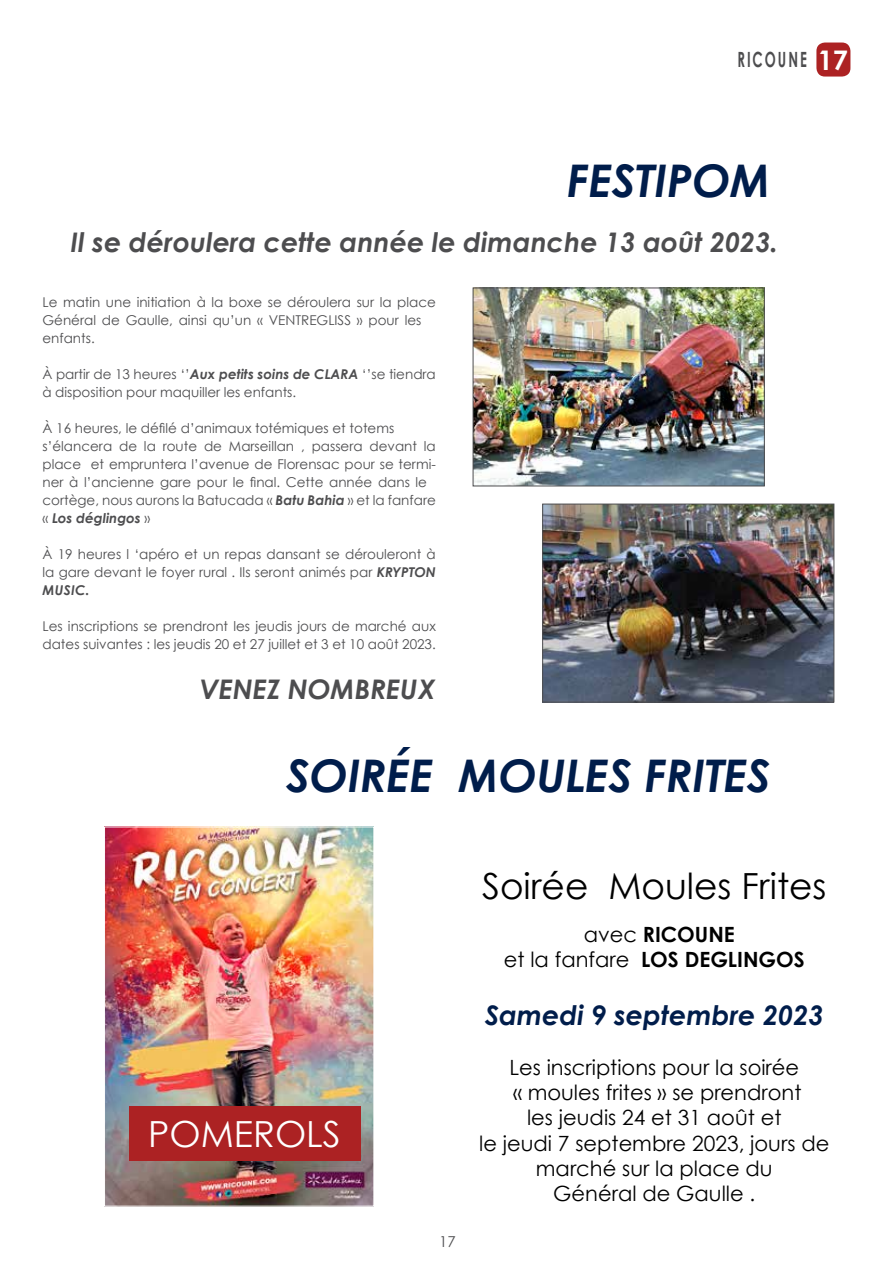
<style>
.page{position:relative;width:893px;height:1263px;background:#fff}
.page>*{position:absolute;margin:0;border:0;box-sizing:border-box;transform-origin:0 0}
.t1{font:italic 700 45px "Century Gothic";color:#001d4b}
.t2{font:36px "Century Gothic";color:#000}
.t3{font:36px "Century Gothic";color:#fff}
.t4{font:italic 700 27px "Century Gothic";color:#4d4d4f}
.t5{font:italic 700 27px "Century Gothic";color:#001d4b}
.t6{font:21px/25.2px "Century Gothic";color:#000;text-align:center}
.t7{font:700 21px/25.2px "Century Gothic";color:#000;text-align:center}
.t8{font:700 21px "Century Gothic";color:#4d4d4f;scale:.63 1}
.t9{font:15px "Century Gothic";color:#4d4d4f}
.t10{font:13.5px/18px "Century Gothic";color:#4d4d4f}
.s1{font-size:27px;color:#fff}
.s2{font-weight:700;font-style:italic}
.s3{font-weight:400}
</style>
<div class="page">
<div style="left:816px;top:43px;width:34px;height:34px;background:#ac2223;border-radius:9px"></div>
<img style="left:106px;top:829px;width:266px;height:375px">
<div style="left:104px;top:827px;width:270px;height:379px;border:1px solid #fff"></div>
<div style="left:129px;top:1106px;width:231px;height:54px;background:#ac2223"></div>
<img style="left:475px;top:290px;width:287px;height:194px">
<div style="left:473px;top:288px;width:291px;height:198px;border:1px solid #4d4d4f"></div>
<img style="left:544px;top:506px;width:288px;height:194px">
<div style="left:542px;top:504px;width:292px;height:198px;border:1px solid #4d4d4f"></div>
<h3 class="t8" style="left:737px;top:44px;width:177px">RICOUNE <span class="s1">17</span></h3>
<h1 class="t1" style="left:567px;top:147px;width:200px">festipom</h1>
<h3 class="t4" style="left:71px;top:222px;width:709px">Il se déroulera cette année le dimanche 13 août 2023.</h3>
<p class="t10" style="left:43px;top:293px;width:395px">Le matin une initiation à la boxe se déroulera sur la place<br>Général de Gaulle, ainsi qu’un « VENTREGLISS » pour les enfants.</p>
<p class="t10" style="left:43px;top:365px;width:395px">À partir de 13 heures ‘’<span class="s2">Aux petits soins de CLARA</span> ‘’se tiendra à disposition pour maquiller les enfants.</p>
<p class="t10" style="left:43px;top:419px;width:395px">À 16 heures, le défilé d’animaux totémiques et totems s’élancera de la route de Marseillan , passera devant la place et empruntera l’avenue de Florensac pour se termi&shy;ner à l’ancienne gare pour le final. Cette année dans le cortège, nous aurons la Batucada « <span class="s2">Batu Bahia</span> » et la fanfare « <span class="s2">Los déglingos</span> »</p>
<p class="t10" style="left:43px;top:545px;width:395px">À 19 heures l ‘apéro et un repas dansant se dérouleront à la gare devant le foyer rural . Ils seront animés par <span class="s2">KRYPTON<br>MUSIC.</span></p>
<p class="t10" style="left:43px;top:617px;width:395px">Les inscriptions se prendront les jeudis jours de marché aux dates suivantes : les jeudis 20 et 27 juillet et 3 et 10 août 2023.</p>
<h3 class="t4" style="left:200px;top:669px;width:219px">VENEZ NOMBREUX</h3>
<h1 class="t1" style="left:286px;top:741px;width:99px">Soirée</h1>
<h1 class="t1" style="left:458px;top:741px;width:314px">Moules Frites</h1>
<h2 class="t3" style="left:148px;top:1108px;width:194px">POMEROLS</h2>
<p class="t9" style="left:439px;top:1231px;width:18px">17</p>
<h2 class="t2" style="left:482px;top:860px;width:346px">Soirée Moules Frites</h2>
<h3 class="t7" style="left:504px;top:920px;width:301px"><span class="s3">avec</span> RICOUN E<br><span class="s3">et la fanfare</span> LOS DEGLINGOS</h3>
<h3 class="t5" style="left:485px;top:994px;width:340px">Samedi 9 septembre 2023</h3>
<h3 class="t6" style="left:479px;top:1054px;width:352px">Les inscriptions pour la soirée<br>« moules frites » se prendront<br>les jeudis 24 et 31 août et<br>le jeudi 7 septembre 2023, jours de marché sur la place du<br>Général de Gaulle .</h3>
</div>
